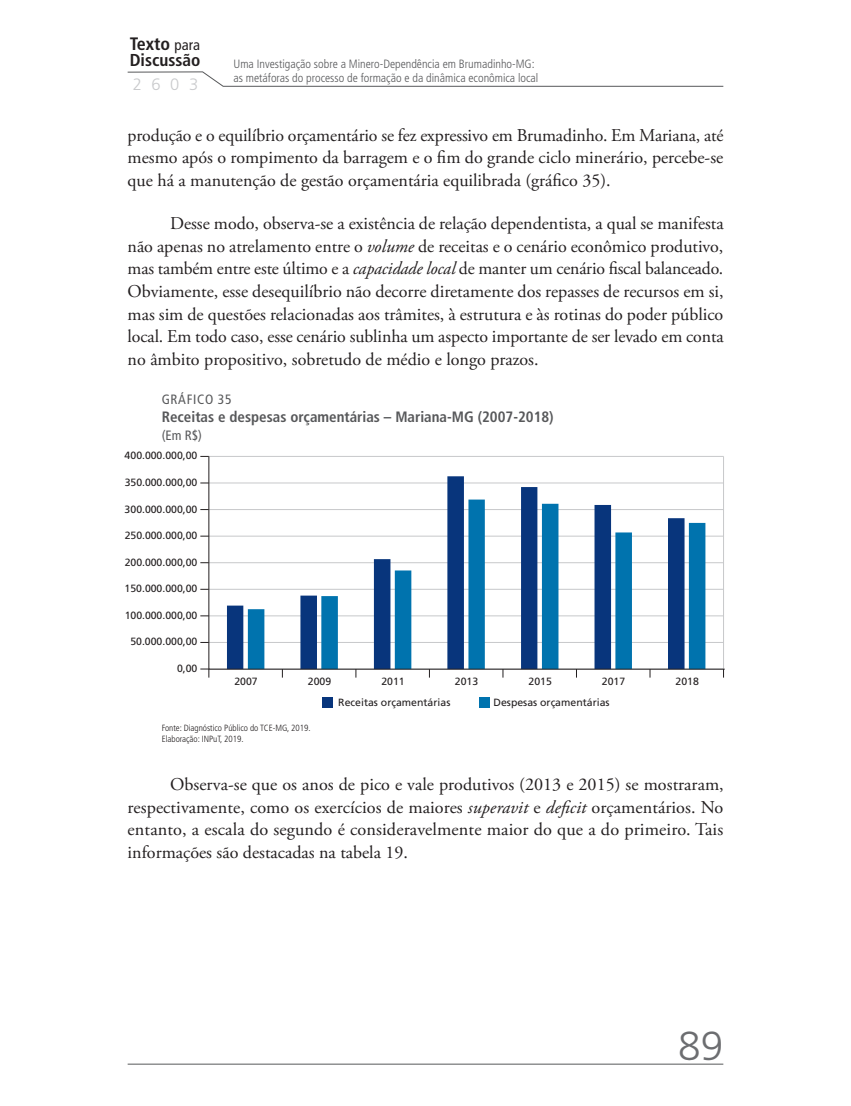
<style>
.page{position:relative;width:851px;height:1106px;background:#fff}
.page>*{position:absolute;margin:0;border:0;box-sizing:border-box;transform-origin:0 0}
.t1{font:300 40.5px "Frutiger LT Pro";color:#6c6d70}
.texto_corrido{font:18px/22.5px "Adobe Garamond Pro";color:#231f20;text-align:justify}
.t2{font:700 condensed 18px "Frutiger LT Pro";color:#231f20}
.t3{font:700 condensed 17.25px "Frutiger LT Pro";color:#231f20}
.t4{font:300 16.5px "Frutiger LT Pro";color:#c9cacc}
.titulo_2_titulo{font:700 condensed 15px "Frutiger LT Pro";color:#57585a}
.titulo_1_numero{font:condensed 13.5px "Frutiger LT Pro";letter-spacing:.05em;color:#57585a}
.titulo_3_retitulo{font:condensed 13.5px "Frutiger LT Pro";color:#57585a}
.t5{font:300 condensed 12px/14.4px "Frutiger LT Pro";color:#57585a}
.t6{font:10.5px "Frutiger LT Pro";letter-spacing:-.005em;color:#231f20}
.fonte_elaboracao_1{font:300 condensed 9px "Frutiger LT Pro";color:#231f20}
.fonte_elaboracao_3{font:300 condensed 9px "Frutiger LT Pro";color:#231f20}
.s1{font-weight:400;font-size:15px}
.s2{font-style:italic}
</style>
<div class="page">
<svg style="left:127px;top:71px;width:597px;height:16px"></svg>
<hr style="left:128px;top:1063px;width:595px;height:1px;background:#57585a">
<svg style="left:200px;top:668px;width:9px;height:9px"></svg>
<div style="left:322px;top:697px;width:11px;height:11px;background:#08357c"></div>
<div style="left:479px;top:697px;width:10px;height:11px;background:#0073ae"></div>
<svg style="left:208px;top:455px;width:517px;height:215px"></svg>
<p class="t2" style="left:130px;top:33px;width:72px">Texto <span class="s1">para</span></p>
<p class="t3" style="left:130px;top:50px;width:72px">Discussão</p>
<p class="t4" style="left:133px;top:75px;width:67px">2603</p>
<p class="t5" style="left:233px;top:57px;width:306px">Uma Investigação sobre a Minero-Dependência em Brumadinho-MG: as metáforas do processo de formação e da dinâmica econômica local</p>
<p class="texto_corrido" style="left:128px;top:124px;width:597px">produção e o equilíbrio orçamentário se fez expressivo em Brumadinho. Em Mariana, até mesmo após o rompimento da barragem e o fim do grande ciclo minerário, percebe-se que há a manutenção de gestão orçamentária equilibrada (gráfico 35).</p>
<p class="texto_corrido" style="left:128px;top:213px;width:597px;text-indent:43px">Desse modo, observa-se a existência de relação dependentista, a qual se manifesta não apenas no atrelamento entre o <span class="s2">volume</span> de receitas e o cenário econômico produtivo, mas também entre este último e a <span class="s2">capacidade local</span> de manter um cenário fiscal balanceado.<br>Obviamente, esse desequilíbrio não decorre diretamente dos repasses de recursos em si, mas sim de questões relacionadas aos trâmites, à estrutura e às rotinas do poder público local. Em todo caso, esse cenário sublinha um aspecto importante de ser levado em conta no âmbito propositivo, sobretudo de médio e longo prazos.</p>
<p class="titulo_1_numero" style="left:162px;top:391px;width:71px">GRÁFICO 35</p>
<p class="titulo_2_titulo" style="left:162px;top:408px;width:393px">Receitas e despesas orçamentárias – Mariana-MG (2007-2018)</p>
<p class="titulo_3_retitulo" style="left:162px;top:427px;width:42px">(Em R$)</p>
<p class="t6" style="left:125px;top:449px;width:74px">400.000.000,00</p>
<p class="t6" style="left:125px;top:476px;width:74px">350.000.000,00</p>
<p class="t6" style="left:125px;top:503px;width:74px">300.000.000,00</p>
<p class="t6" style="left:125px;top:529px;width:74px">250.000.000,00</p>
<p class="t6" style="left:125px;top:556px;width:74px">200.000.000,00</p>
<p class="t6" style="left:125px;top:582px;width:74px">150.000.000,00</p>
<p class="t6" style="left:125px;top:609px;width:74px">100.000.000,00</p>
<p class="t6" style="left:130px;top:635px;width:68px">50.000.000,00</p>
<p class="t6" style="left:177px;top:662px;width:22px">0,00</p>
<p class="t6" style="left:234px;top:675px;width:25px">2007</p>
<p class="t6" style="left:308px;top:675px;width:25px">2009</p>
<p class="t6" style="left:381px;top:675px;width:25px">2011</p>
<p class="t6" style="left:455px;top:675px;width:25px">2013</p>
<p class="t6" style="left:528px;top:675px;width:25px">2015</p>
<p class="t6" style="left:602px;top:675px;width:25px">2017</p>
<p class="t6" style="left:675px;top:675px;width:25px">2018</p>
<p class="t6" style="left:338px;top:696px;width:114px">Receitas orçamentárias</p>
<p class="t6" style="left:493px;top:696px;width:118px">Despesas orçamentárias</p>
<p class="fonte_elaboracao_1" style="left:162px;top:723px;width:150px">Fonte: Diagnóstico Público do TCE-MG, 2019.</p>
<p class="fonte_elaboracao_3" style="left:162px;top:734px;width:83px">Elaboração: INPuT, 2019.</p>
<p class="texto_corrido" style="left:128px;top:774px;width:597px;text-indent:43px">Observa-se que os anos de pico e vale produtivos (2013 e 2015) se mostraram, respectivamente, como os exercícios de maiores <span class="s2">superavit</span> e <span class="s2">deficit</span> orçamentários. No entanto, a escala do segundo é consideravelmente maior do que a do primeiro. Tais informações são destacadas na tabela 19.</p>
<h1 class="t1" style="left:678px;top:1022px;width:47px">89</h1>
</div>
